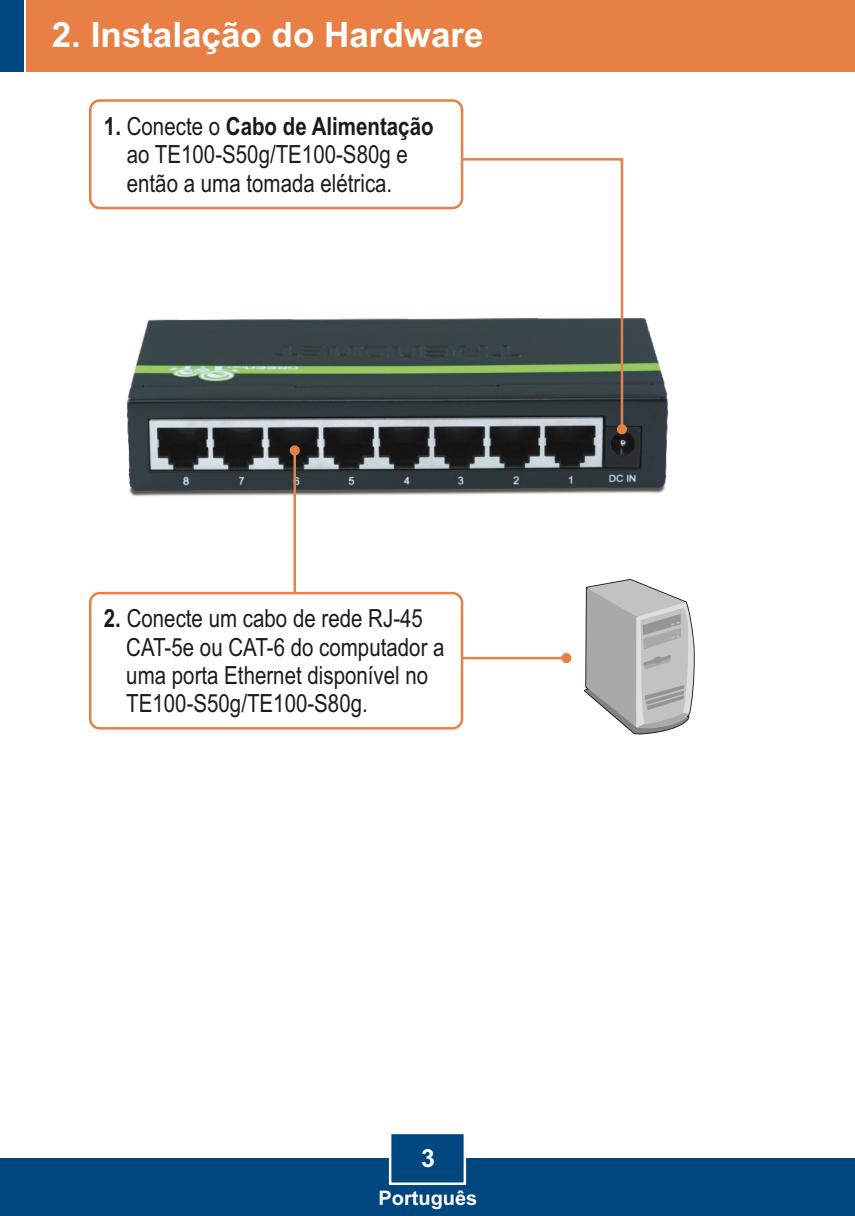
<style>
.page{position:relative;width:855px;height:1216px;background:#fff}
.page>*{position:absolute;margin:0;border:0;box-sizing:border-box;transform-origin:0 0}
.t1{font:700 35px "Arial";color:#fff}
.t2{font:25px/28.2px "Arial Narrow";color:#1f1a17}
.t3{font:700 25px "Arial";color:#fff}
.t4{font:700 20px "Arial";color:#fff}
.s1{font-weight:700}
</style>
<div class="page">
<img style="left:128px;top:319px;width:540px;height:178px">
<svg style="left:412px;top:158px;width:215px;height:276px"></svg>
<svg style="left:290px;top:445px;width:10px;height:147px"></svg>
<div style="left:0;top:1159px;width:855px;height:57px;background:#004780"></div>
<div style="left:26px;top:0;width:829px;height:72px;background:#e88045"></div>
<div style="left:0;top:0;width:23px;height:72px;background:#004780"></div>
<svg style="left:388px;top:1134px;width:79px;height:51px"></svg>
<div style="left:89px;top:99px;width:374px;height:110px;background:#fff;border:3px solid #e88045;border-radius:9px"></div>
<svg style="left:404px;top:579px;width:291px;height:156px"></svg>
<div style="left:89px;top:592px;width:374px;height:138px;background:#fff;border:3px solid #e88045;border-radius:9px"></div>
<h1 class="t1" style="left:52px;top:21px;width:433px">2. Instalação do Hardware</h1>
<p class="t2" style="left:127px;top:114px;width:308px;text-indent:-23px"><span class="s1">1.</span> Conecte o <span class="s1">Cabo de Alimentação </span>ao TE100-S50g/TE100-S80g e então a uma tomada elétrica.</p>
<p class="t2" style="left:126px;top:607px;width:320px;text-indent:-22px"><span class="s1">2.</span> Conecte um cabo de rede RJ-45<br>CAT-5e ou CAT-6 do computador a uma porta Ethernet disponível no<br>TE100-S50g/TE100-S80g.</p>
<p class="t3" style="left:421px;top:1148px;width:15px">3</p>
<p class="t4" style="left:379px;top:1190px;width:100px">Português</p>
</div>
